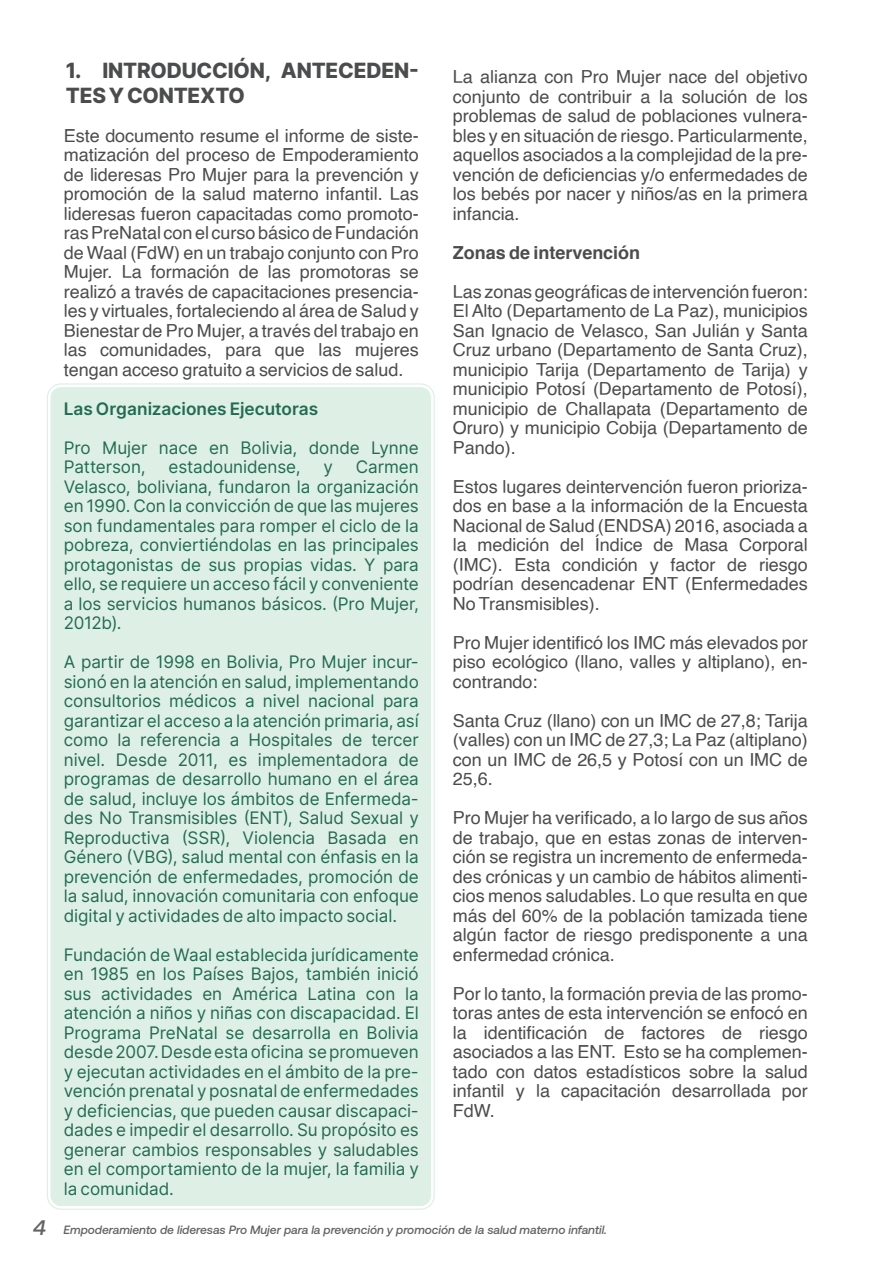
<style>
.page{position:relative;width:893px;height:1263px;background:#fff}
.page>*{position:absolute;margin:0;border:0;box-sizing:border-box;transform-origin:0 0}
.CORREGIDO{font:800 21px/25.5px "Inter";letter-spacing:-.01em;color:#4b4c4d}
.CORREGIDO-2{font:18px/19.5px "Helvetica";color:#4b4c4d;text-align:justify}
.CORREGIDO-3{font:700 18px "Helvetica";color:#4b4c4d}
.CORREGIDO-4{font:17.25px/19.5px "Inter";letter-spacing:-.005em;color:#226b52;text-align:justify}
.CORREGIDO-5{font:600 17.25px "Inter";color:#226b52}
.t1{font:italic 500 12px "Aeonik";color:#636366}
.s1{font-size:21px}
</style>
<div class="page">
<div style="left:51px;top:387px;width:380px;height:819px;background:#def0e6;border-radius:10px"></div>
<p class="CORREGIDO" style="left:66px;top:57px;width:354px">1. INTRODUCCIÓN, ANTECEDEN-<br>TES Y CONTEXTO</p>
<p class="CORREGIDO-2" style="left:64px;top:126px;width:357px">Este documento resume el informe de siste&shy;matización del proceso de Empoderamiento de lideresas Pro Mujer para la prevención y promoción de la salud materno infantil. Las lideresas fueron capacitadas como promoto&shy;ras PreNatal con el curso básico de Fundación de Waal (FdW) en un trabajo conjunto con Pro Mujer. La formación de las promotoras se realizó a través de capacitaciones presencia&shy;les y virtuales, fortaleciendo al área de Salud y Bienestar de Pro Mujer, a través del trabajo en las comunidades, para que las mujeres tengan acceso gratuito a servicios de salud.</p>
<p class="CORREGIDO-5" style="left:64px;top:396px;width:256px">Las Organizaciones Ejecutoras</p>
<p class="CORREGIDO-4" style="left:64px;top:437px;width:356px">Pro Mujer nace en Bolivia, donde Lynne<br>Patterson,</p>
<p class="CORREGIDO-4" style="left:169px;top:457px;width:134px">estadounidense,</p>
<p class="CORREGIDO-4" style="left:323px;top:457px;width:11px">y</p>
<p class="CORREGIDO-4" style="left:64px;top:457px;width:357px;text-indent:292px">Carmen Velasco, boliviana, fundaron la organización en 1990. Con la convicción de que las mujeres son fundamentales para romper el ciclo de la pobreza, conviertiéndolas en las principales protagonistas de sus propias vidas. Y para ello, se requiere un acceso fácil y conveniente a los servicios humanos básicos. (Pro Mujer, 2012b).</p>
<p class="CORREGIDO-4" style="left:64px;top:652px;width:357px">A partir de 1998 en Bolivia, Pro Mujer incur&shy;sionó en la atención en salud, implementando consultorios médicos a nivel nacional para garantizar el acceso a la atención primaria, así como la referencia a Hospitales de tercer nivel. Desde 2011, es implementadora de programas de desarrollo humano en el área de salud, incluye los ámbitos de Enfermeda&shy;des No Transmisibles (ENT), Salud Sexual y Reproductiva (SSR), Violencia Basada en Género (VBG), salud mental con énfasis en la prevención de enfermedades, promoción de la salud, innovación comunitaria con enfoque digital y actividades de alto impacto social.</p>
<p class="CORREGIDO-4" style="left:64px;top:944px;width:357px">Fundación de Waal establecida jurídicamente en 1985 en los Países Bajos, también inició sus actividades en América Latina con la atención a niños y niñas con discapacidad. El Programa PreNatal se desarrolla en Bolivia desde 2007. Desde esta oficina se promueven y ejecutan actividades en el ámbito de la pre&shy;vención prenatal y posnatal de enfermedades y deficiencias, que pueden causar discapaci&shy;dades e impedir el desarrollo. Su propósito es generar cambios responsables y saludables en el comportamiento de la mujer, la familia y la comunidad.</p>
<p class="CORREGIDO-2" style="left:453px;top:68px;width:357px">La alianza con Pro Mujer nace del objetivo conjunto de contribuir a la solución de los problemas de salud de poblaciones vulnera&shy;bles y en situación de riesgo. Particularmente, aquellos asociados a la complejidad de la pre&shy;vención de deficiencias y/o enfermedades de los bebés por nacer y niños/as en la primera infancia.</p>
<p class="CORREGIDO-3" style="left:453px;top:238px;width:189px">Zonas de intervención</p>
<p class="CORREGIDO-2" style="left:453px;top:282px;width:357px">Las zonas geográficas de intervención fueron:<br>El Alto (Departamento de La Paz), municipios San Ignacio de Velasco, San Julián y Santa Cruz urbano (Departamento de Santa Cruz), municipio Tarija (Departamento de Tarija) y municipio Potosí (Departamento de Potosí), municipio de Challapata (Departamento de Oruro) y municipio Cobija (Departamento de Pando).</p>
<p class="CORREGIDO-2" style="left:453px;top:477px;width:357px">Estos lugares deintervención fueron prioriza&shy;dos en base a la información de la Encuesta Nacional de Salud (ENDSA) 2016, asociada a la medición del Índice de Masa Corporal (IMC). Esta condición y factor de riesgo podrían desencadenar ENT (Enfermedades No Transmisibles).</p>
<p class="CORREGIDO-2" style="left:453px;top:633px;width:357px">Pro Mujer identificó los IMC más elevados por piso ecológico (llano, valles y altiplano), en&shy;contrando:</p>
<p class="CORREGIDO-2" style="left:453px;top:711px;width:357px">Santa Cruz (llano) con un IMC de 27,8; Tarija (valles) con un IMC de 27,3; La Paz (altiplano) con un IMC de 26,5 y Potosí con un IMC de 25,6.</p>
<p class="CORREGIDO-2" style="left:453px;top:809px;width:357px">Pro Mujer ha verificado, a lo largo de sus años de trabajo, que en estas zonas de interven&shy;ción se registra un incremento de enfermeda&shy;des crónicas y un cambio de hábitos alimenti&shy;cios menos saludables. Lo que resulta en que más del 60% de la población tamizada tiene algún factor de riesgo predisponente a una enfermedad crónica.</p>
<p class="CORREGIDO-2" style="left:453px;top:984px;width:357px">Por lo tanto, la formación previa de las promo&shy;toras antes de esta intervención se enfocó en la identificación de factores de riesgo asociados a las ENT. Esto se ha complemen&shy;tado con datos estadísticos sobre la salud infantil y la capacitación desarrollada por FdW.</p>
<p class="t1" style="left:33px;top:1223px;width:575px"><span class="s1">4</span> Empoderamiento de lideresas Pro Mujer para la prevención y promoción de la salud materno infantil.</p>
</div>
